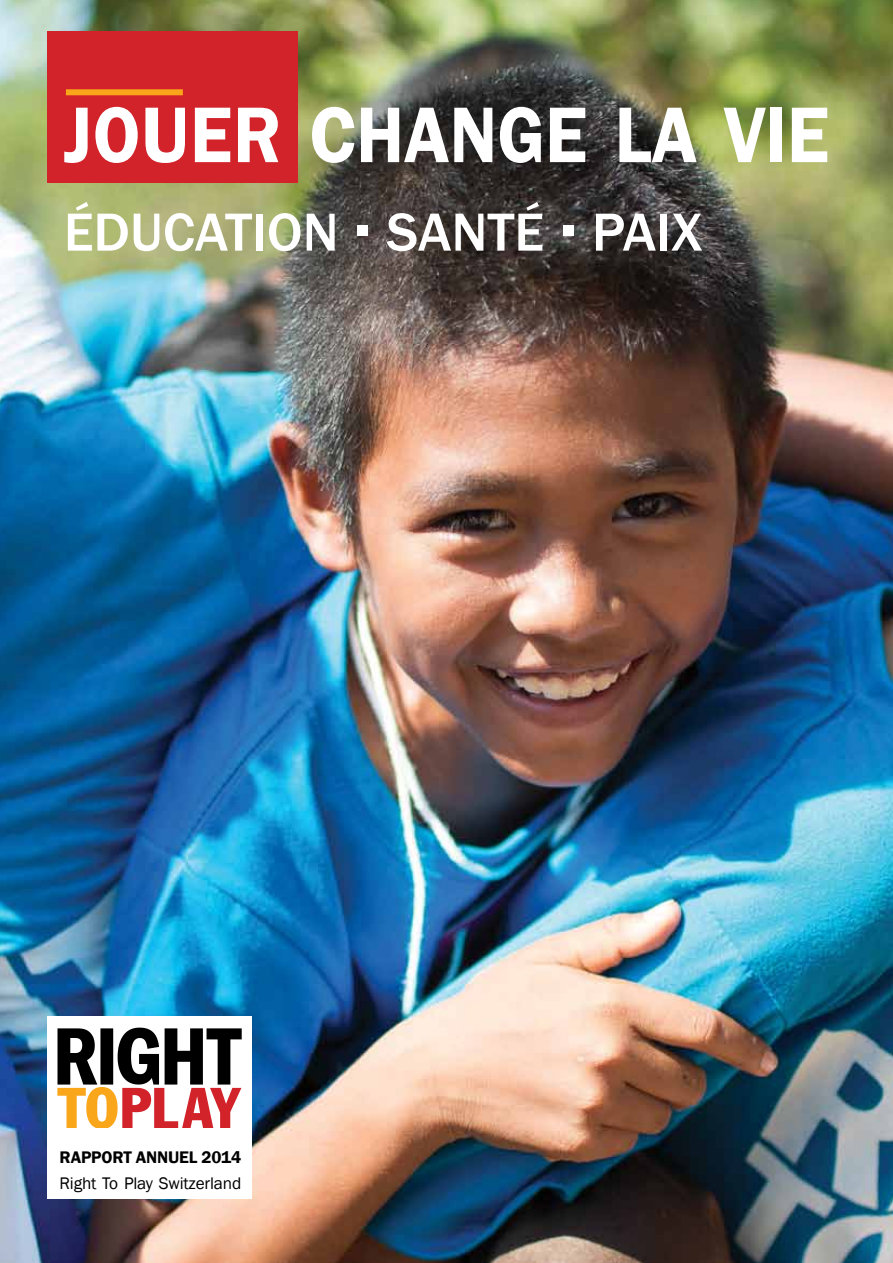
<style>
.page{position:relative;width:893px;height:1263px;background:#fff}
.page>*{position:absolute;margin:0;border:0;box-sizing:border-box;transform-origin:0 0}
.t1{font:600 81.75px "Franklin Gothic";color:#fff;scale:.91 1}
.t2{font:500 55.5px "Franklin Gothic";color:#fff}
.t3{font:17.25px "Franklin Gothic";letter-spacing:-.01em;color:#000}
.t4{font:600 17.25px "Franklin Gothic";letter-spacing:-.01em;color:#000}
</style>
<div class="page">
<img style="left:0;top:0;width:893px;height:1263px">
<div style="left:47px;top:31px;width:251px;height:152px;background:#d2232a"></div>
<div style="left:66px;top:89px;width:117px;height:6px;background:#faa61a"></div>
<div style="left:48px;top:1016px;width:204px;height:183px;background:#fff"></div>
<svg style="left:57px;top:1027px;width:185px;height:101px"></svg>
<svg style="left:357px;top:225px;width:11px;height:11px"></svg>
<svg style="left:563px;top:225px;width:10px;height:11px"></svg>
<h1 class="t1" style="left:64px;top:84px;width:843px">JOUER CHANGE LA VIE</h1>
<h2 class="t2" style="left:64px;top:198px;width:640px">ÉDUCATION SANTÉ PAIX</h2>
<p class="t4" style="left:60px;top:1147px;width:88px">RAPPORT ANNUEL</p>
<p class="t4" style="left:201px;top:1147px;width:41px">2014</p>
<p class="t3" style="left:60px;top:1172px;width:183px">Right To Play Switzerland</p>
</div>
